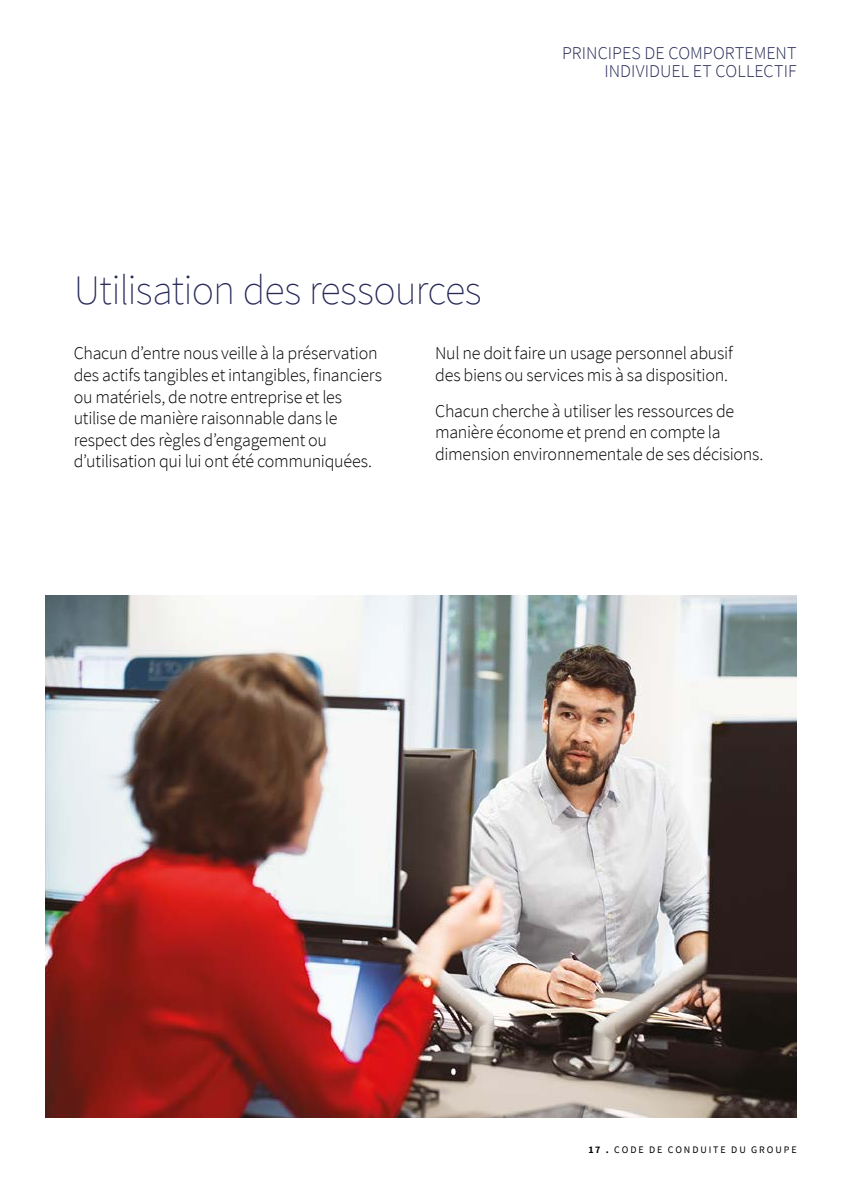
<style>
.page{position:relative;width:842px;height:1191px;background:#fff}
.page>*{position:absolute;margin:0;border:0;box-sizing:border-box;transform-origin:0 0}
.t1{font:200 42px "Source Sans Pro";letter-spacing:-.025em;color:#262957}
.t2{font:300 18px/21.6px "Source Sans Pro";letter-spacing:-.015em;color:#000}
.t3{font:300 18px/18px "Source Sans Pro";letter-spacing:.005em;color:#262957;text-align:right}
.t4{font:10px "Source Sans Pro";letter-spacing:.19em;color:#000}
.s1{font-weight:700}
</style>
<div class="page">
<img style="left:45px;top:595px;width:752px;height:522px">
<h1 class="t1" style="left:74px;top:264px;width:409px">Utilisation des ressources</h1>
<p class="t3" style="left:562px;top:44px;width:236px">PRINCIPES DE COMPORTEMENT<br>INDIVIDUEL ET COLLECTIF</p>
<p class="t2" style="left:74px;top:342px;width:310px">Chacun d’entre nous veille à la préservation des actifs tangibles et intangibles, financiers ou matériels, de notre entreprise et les utilise de manière raisonnable dans le respect des règles d’engagement ou d’utilisation qui lui ont été communiquées.</p>
<p class="t2" style="left:435px;top:342px;width:299px">Nul ne doit faire un usage personnel abusif des biens ou services mis à sa disposition.</p>
<p class="t2" style="left:435px;top:400px;width:327px">Chacun cherche à utiliser les ressources de manière économe et prend en compte la dimension environnementale de ses décisions.</p>
<p class="t4" style="left:588px;top:1143px;width:210px"><span class="s1">17 .</span> CODE DE CONDUITE DU GROUPE</p>
</div>
